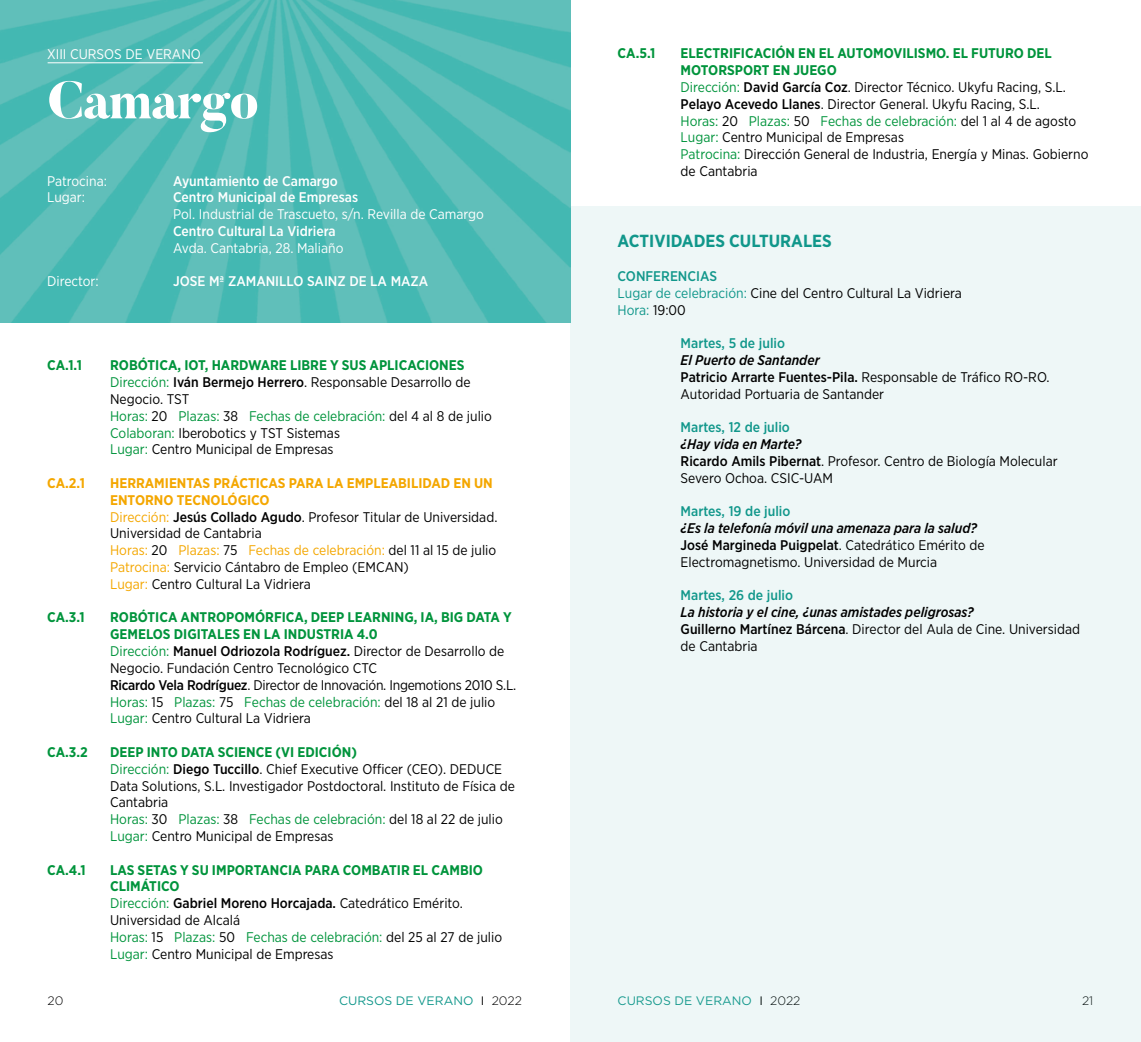
<style>
.page{position:relative;width:1141px;height:1042px;background:#fff}
.page>*{position:absolute;margin:0;border:0;box-sizing:border-box;transform-origin:0 0}
.t1{font:800 52.5px "Butler";letter-spacing:-.03em;color:#fff}
.t2{font:700 17.5px "Gotham Narrow";color:#11978b}
.t3{font:14px/16.8px "Gotham Narrow";color:#000}
.t4{font:14px "Gotham Narrow";color:#fff}
.t5{font:500 14px "Gotham Narrow";color:#fff}
.t6{font:500 14px "Gotham Narrow";color:#11978b}
.t7{font:700 14px "Gotham Narrow";color:#00943c}
.t8{font:700 14px "Gotham Narrow";color:#f4a700}
.t9{font:12.25px "Gotham";color:#11978b}
.t10{font:300 12.25px "Gotham";color:#000}
.s1{font-weight:700;color:#00943c}
.s2{color:#00943c}
.s3{font-weight:500}
.s4{font-weight:700;color:#f4a700}
.s5{color:#f4a700}
.s6{font-weight:500;color:#11978b}
.s7{color:#11978b}
.s8{font-weight:500;font-style:italic}
.s9{color:#000}
.s10{font-weight:300;color:#000}
</style>
<div class="page">
<img style="left:0;top:0;width:570px;height:322px">
<hr style="left:48px;top:62px;width:155px;height:1px;background:#fff">
<div style="left:570px;top:206px;width:571px;height:836px;background:#eef7f7"></div>
<p class="t4" style="left:47px;top:45px;width:155px">XIII CURSOS DE VERANO</p>
<h1 class="t1" style="left:47px;top:67px;width:213px">Camargo</h1>
<p class="t4" style="left:47px;top:172px;width:61px">Patrocina:</p>
<p class="t5" style="left:173px;top:172px;width:166px">Ayuntamiento de Camargo</p>
<p class="t4" style="left:47px;top:189px;width:39px">Lugar:</p>
<p class="t5" style="left:173px;top:189px;width:187px">Centro Municipal de Empresas</p>
<p class="t4" style="left:173px;top:206px;width:312px">Pol. Industrial de Trascueto, s/n. Revilla de Camargo</p>
<p class="t5" style="left:173px;top:222px;width:164px">Centro Cultural La Vidriera</p>
<p class="t4" style="left:173px;top:239px;width:172px">Avda. Cantabria, 28. Maliaño</p>
<p class="t4" style="left:47px;top:273px;width:53px">Director:</p>
<p class="t5" style="left:173px;top:273px;width:257px">JOSE Mª ZAMANILLO SAINZ DE LA MAZA</p>
<p class="t7" style="left:47px;top:356px;width:36px">CA.1.1</p>
<p class="t3" style="left:110px;top:357px;width:383px"><span class="s1">ROBÓTICA, IOT, HARDWARE LIBRE Y SUS APLICACIONES </span><span class="s2">Dirección:</span> <span class="s3">Iván Bermejo Herrero</span>. Responsable Desarrollo de Negocio. TST<br><span class="s2">Horas:</span> 20 <span class="s2">Plazas:</span> 38 <span class="s2">Fechas de celebración:</span> del 4 al 8 de julio <span class="s2">Colaboran:</span> Iberobotics y TST Sistemas<br><span class="s2">Lugar:</span> Centro Municipal de Empresas</p>
<p class="t8" style="left:47px;top:474px;width:39px">CA.2.1</p>
<p class="t3" style="left:110px;top:474px;width:389px"><span class="s4">HERRAMIENTAS PRÁCTICAS PARA LA EMPLEABILIDAD EN UN ENTORNO TECNOLÓGICO<br></span><span class="s5">Dirección:</span> <span class="s3">Jesús Collado Agudo</span>. Profesor Titular de Universidad.<br>Universidad de Cantabria<br><span class="s5">Horas:</span> 20 <span class="s5">Plazas:</span> 75 <span class="s5">Fechas de celebración:</span> del 11 al 15 de julio <span class="s5">Patrocina:</span> Servicio Cántabro de Empleo (EMCAN)<br><span class="s5">Lugar:</span> Centro Cultural La Vidriera</p>
<p class="t7" style="left:47px;top:608px;width:39px">CA.3.1</p>
<p class="t3" style="left:110px;top:609px;width:407px"><span class="s1">ROBÓTICA ANTROPOMÓRFICA, DEEP LEARNING, IA, BIG DATA Y GEMELOS DIGITALES EN LA INDUSTRIA 4.0<br></span><span class="s2">Dirección:</span> <span class="s3">Manuel Odriozola Rodríguez.</span> Director de Desarrollo de Negocio. Fundación Centro Tecnológico CTC<br><span class="s3">Ricardo Vela Rodríguez</span>. Director de Innovación. Ingemotions 2010 S.L.<br><span class="s2">Horas:</span> 15 <span class="s2">Plazas:</span> 75 <span class="s2">Fechas de celebración:</span> del 18 al 21 de julio <span class="s2">Lugar:</span> Centro Cultural La Vidriera</p>
<p class="t7" style="left:47px;top:743px;width:42px">CA.3.2</p>
<p class="t3" style="left:110px;top:743px;width:406px"><span class="s1">DEEP INTO DATA SCIENCE (VI EDICIÓN)<br></span><span class="s2">Dirección:</span> <span class="s3">Diego Tuccillo</span>. Chief Executive Officer (CEO). DEDUCE Data Solutions, S.L. Investigador Postdoctoral. Instituto de Física de Cantabria<br><span class="s2">Horas:</span> 30 <span class="s2">Plazas:</span> 38 <span class="s2">Fechas de celebración:</span> del 18 al 22 de julio <span class="s2">Lugar:</span> Centro Municipal de Empresas</p>
<p class="t7" style="left:47px;top:860px;width:40px">CA.4.1</p>
<p class="t3" style="left:110px;top:861px;width:394px"><span class="s1">LAS SETAS Y SU IMPORTANCIA PARA COMBATIR EL CAMBIO CLIMÁTICO<br></span><span class="s2">Dirección:</span> <span class="s3">Gabriel Moreno Horcajada.</span> Catedrático Emérito.<br>Universidad de Alcalá<br><span class="s2">Horas:</span> 15 <span class="s2">Plazas:</span> 50 <span class="s2">Fechas de celebración:</span> del 25 al 27 de julio <span class="s2">Lugar:</span> Centro Municipal de Empresas</p>
<p class="t7" style="left:618px;top:44px;width:39px">CA.5.1</p>
<p class="t3" style="left:681px;top:45px;width:409px"><span class="s1">ELECTRIFICACIÓN EN EL AUTOMOVILISMO. EL FUTURO DEL MOTORSPORT EN JUEGO<br></span><span class="s2">Dirección:</span> <span class="s3">David García Coz</span>. Director Técnico. Ukyfu Racing, S.L.<br><span class="s3">Pelayo Acevedo Llanes</span>. Director General. Ukyfu Racing, S.L.<br><span class="s2">Horas:</span> 20 <span class="s2">Plazas:</span> 50 <span class="s2">Fechas de celebración:</span> del 1 al 4 de agosto <span class="s2">Lugar:</span> Centro Municipal de Empresas<br><span class="s2">Patrocina:</span> Dirección General de Industria, Energía y Minas. Gobierno de Cantabria</p>
<p class="t2" style="left:618px;top:230px;width:216px">ACTIVIDADES CULTURALES</p>
<p class="t3" style="left:618px;top:267px;width:346px"><span class="s6">CONFERENCIAS<br></span><span class="s7">Lugar de celebración:</span> Cine del Centro Cultural La Vidriera<br><span class="s7">Hora:</span> 19:00</p>
<p class="t6" style="left:681px;top:334px;width:106px">Martes, 5 de julio</p>
<p class="t3" style="left:681px;top:351px;width:371px"><span class="s8">El Puerto de Santander<br></span><span class="s3">Patricio Arrarte Fuentes-Pila.</span> Responsable de Tráfico RO-RO.<br>Autoridad Portuaria de Santander</p>
<p class="t6" style="left:681px;top:418px;width:111px">Martes, 12 de julio</p>
<p class="t3" style="left:681px;top:435px;width:379px"><span class="s8">¿Hay vida en Marte?<br></span><span class="s3">Ricardo Amils Pibernat</span>. Profesor. Centro de Biología Molecular<br>Severo Ochoa. CSIC-UAM</p>
<p class="t6" style="left:681px;top:502px;width:111px">Martes, 19 de julio</p>
<p class="t3" style="left:681px;top:519px;width:306px"><span class="s8">¿Es la telefonía móvil una amenaza para la salud?<br></span><span class="s3">José Margineda Puigpelat</span>. Catedrático Emérito de<br>Electromagnetismo. Universidad de Murcia</p>
<p class="t6" style="left:681px;top:586px;width:114px">Martes, 26 de julio</p>
<p class="t3" style="left:681px;top:603px;width:401px"><span class="s8">La historia y el cine, ¿unas amistades peligrosas?<br></span><span class="s3">Guillerno Martínez Bárcena</span>. Director del Aula de Cine. Universidad de Cantabria</p>
<p class="t10" style="left:48px;top:993px;width:17px">20</p>
<p class="t9" style="left:339px;top:993px;width:184px">CURSOS DE VERANO <span class="s9">I</span> <span class="s10">2022</span></p>
<p class="t9" style="left:618px;top:993px;width:184px">CURSOS DE VERANO <span class="s9">I</span> <span class="s10">2022</span></p>
<p class="t10" style="left:1082px;top:993px;width:13px">21</p>
</div>
